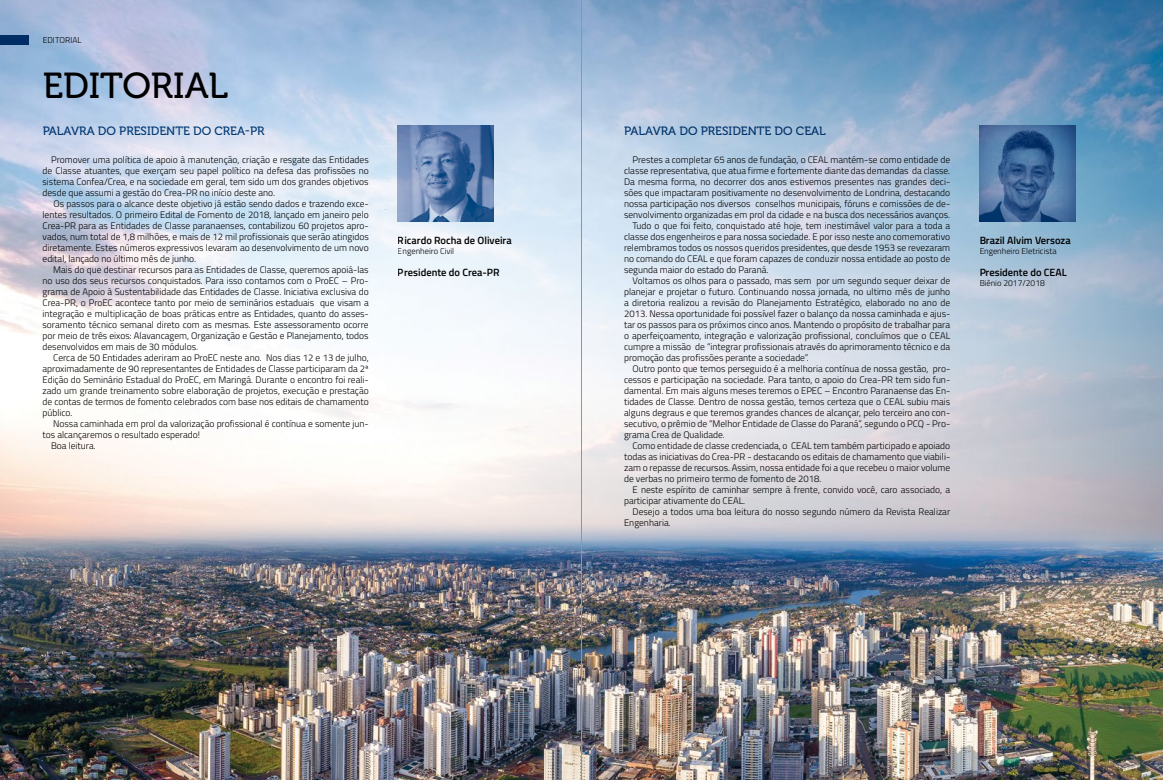
<style>
.page{position:relative;width:1163px;height:780px;background:#fff}
.page>*{position:absolute;margin:0;border:0;box-sizing:border-box;transform-origin:0 0}
.t1{font:36px "Museo 500";color:#000}
.t2{font:12px "Museo 500";color:#00427a}
.t3{font:600 10.5px "Titillium Web";color:#000}
.t4{font:300 9.5px/11px "Titillium Web";color:#000;text-align:justify}
.t5{font:300 8.5px "Titillium Web";color:#000}
</style>
<div class="page">
<img style="left:0;top:0;width:1162px;height:780px">
<div style="left:0;top:35px;width:28px;height:9px;background:#002d65"></div>
<img style="left:979px;top:126px;width:95px;height:95px">
<img style="left:398px;top:126px;width:95px;height:95px">
<hr style="left:581px;top:0;width:1px;height:780px;background:#939598">
<p class="t5" style="left:43px;top:33px;width:41px">EDITORIAL</p>
<h1 class="t1" style="left:43px;top:66px;width:187px">EDITORIAL</h1>
<p class="t2" style="left:43px;top:124px;width:223px">PALAVRA DO PRESIDENTE DO CREA-PR</p>
<p class="t2" style="left:624px;top:124px;width:203px">PALAVRA DO PRESIDENTE DO CEAL</p>
<p class="t4" style="left:632px;top:154px;width:319px">Prestes a completar 65 anos de fundação, o CEAL mantém-se como entidade de</p>
<p class="t4" style="left:624px;top:165px;width:327px">classe representativa, que atua firme e fortemente diante das demandas da classe.</p>
<p class="t4" style="left:624px;top:176px;width:327px">Da mesma forma, no decorrer dos anos estivemos presentes nas grandes deci-</p>
<p class="t4" style="left:624px;top:187px;width:327px">sões que impactaram positivamente no desenvolvimento de Londrina, destacando</p>
<p class="t4" style="left:624px;top:198px;width:328px">nossa participação nos diversos conselhos municipais, fóruns e comissões de de-</p>
<p class="t4" style="left:624px;top:209px;width:327px">senvolvimento organizadas em prol da cidade e na busca dos necessários avanços.</p>
<p class="t4" style="left:632px;top:220px;width:319px">Tudo o que foi feito, conquistado até hoje, tem inestimável valor para a toda a</p>
<p class="t4" style="left:624px;top:231px;width:327px">classe dos engenheiros e para nossa sociedade. E por isso neste ano comemorativo</p>
<p class="t4" style="left:624px;top:242px;width:327px">relembramos todos os nossos queridos presidentes, que desde 1953 se revezaram</p>
<p class="t4" style="left:624px;top:253px;width:327px">no comando do CEAL e que foram capazes de conduzir nossa entidade ao posto de</p>
<p class="t4" style="left:624px;top:264px;width:146px">segunda maior do estado do Paraná.</p>
<p class="t4" style="left:632px;top:275px;width:319px">Voltamos os olhos para o passado, mas sem por um segundo sequer deixar de</p>
<p class="t4" style="left:624px;top:286px;width:327px">planejar e projetar o futuro. Continuando nossa jornada, no ultimo mês de junho</p>
<p class="t4" style="left:624px;top:297px;width:327px">a diretoria realizou a revisão do Planejamento Estratégico, elaborado no ano de</p>
<p class="t4" style="left:624px;top:308px;width:327px">2013. Nessa oportunidade foi possível fazer o balanço da nossa caminhada e ajus-</p>
<p class="t4" style="left:624px;top:319px;width:327px">tar os passos para os próximos cinco anos. Mantendo o propósito de trabalhar para</p>
<p class="t4" style="left:624px;top:330px;width:327px">o aperfeiçoamento, integração e valorização profissional, concluímos que o CEAL</p>
<p class="t4" style="left:624px;top:341px;width:328px">cumpre a missão de “integrar profissionais através do aprimoramento técnico e da</p>
<p class="t4" style="left:624px;top:352px;width:186px">promoção das profissões perante a sociedade”.</p>
<p class="t4" style="left:632px;top:363px;width:319px">Outro ponto que temos perseguido é a melhoria contínua de nossa gestão, pro-</p>
<p class="t4" style="left:624px;top:374px;width:328px">cessos e participação na sociedade. Para tanto, o apoio do Crea-PR tem sido fun-</p>
<p class="t4" style="left:624px;top:385px;width:328px">damental. Em mais alguns meses teremos o EPEC – Encontro Paranaense das En-</p>
<p class="t4" style="left:624px;top:396px;width:328px">tidades de Classe. Dentro de nossa gestão, temos certeza que o CEAL subiu mais</p>
<p class="t4" style="left:624px;top:407px;width:327px">alguns degraus e que teremos grandes chances de alcançar, pelo terceiro ano con-</p>
<p class="t4" style="left:624px;top:418px;width:327px">secutivo, o prêmio de “Melhor Entidade de Classe do Paraná”, segundo o PCQ - Pro-</p>
<p class="t4" style="left:624px;top:429px;width:102px">grama Crea de Qualidade.</p>
<p class="t4" style="left:632px;top:440px;width:319px">Como entidade de classe credenciada, o CEAL tem também participado e apoiado</p>
<p class="t4" style="left:624px;top:451px;width:327px">todas as iniciativas do Crea-PR - destacando os editais de chamamento que viabili-</p>
<p class="t4" style="left:624px;top:462px;width:328px">zam o repasse de recursos. Assim, nossa entidade foi a que recebeu o maior volume</p>
<p class="t4" style="left:624px;top:473px;width:199px">de verbas no primeiro termo de fomento de 2018.</p>
<p class="t4" style="left:632px;top:484px;width:319px">E neste espírito de caminhar sempre à frente, convido você, caro associado, a</p>
<p class="t4" style="left:624px;top:495px;width:123px">participar ativamente do CEAL.</p>
<p class="t4" style="left:632px;top:506px;width:319px">Desejo a todos uma boa leitura do nosso segundo número da Revista Realizar</p>
<p class="t4" style="left:624px;top:517px;width:48px">Engenharia.</p>
<p class="t4" style="left:43px;top:154px;width:327px;text-indent:9px">Promover uma política de apoio à manutenção, criação e resgate das Entidades de Classe atuantes, que exerçam seu papel político na defesa das profissões no sistema Confea/Crea, e na sociedade em geral, tem sido um dos grandes objetivos desde que assumi a gestão do Crea-PR no início deste ano.</p>
<p class="t4" style="left:43px;top:198px;width:328px;text-indent:11px">Os passos para o alcance deste objetivo já estão sendo dados e trazendo exce&shy;lentes resultados. O primeiro Edital de Fomento de 2018, lançado em janeiro pelo Crea-PR para as Entidades de Classe paranaenses, contabilizou 60 projetos apro&shy;vados, num total de 1,8 milhões, e mais de 12 mil profissionais que serão atingidos diretamente. Estes números expressivos levaram ao desenvolvimento de um novo edital, lançado no último mês de junho.</p>
<p class="t4" style="left:43px;top:264px;width:327px;text-indent:11px">Mais do que destinar recursos para as Entidades de Classe, queremos apoiá-las no uso dos seus recursos conquistados. Para isso contamos com o ProEC – Pro&shy;grama de Apoio à Sustentabilidade das Entidades de Classe. Iniciativa exclusiva do Crea-PR, o ProEC acontece tanto por meio de seminários estaduais que visam a integração e multiplicação de boas práticas entre as Entidades, quanto do asses&shy;soramento técnico semanal direto com as mesmas. Este assessoramento ocorre por meio de três eixos: Alavancagem, Organização e Gestão e Planejamento, todos desenvolvidos em mais de 30 módulos.</p>
<p class="t4" style="left:43px;top:352px;width:328px;text-indent:11px">Cerca de 50 Entidades aderiram ao ProEC neste ano. Nos dias 12 e 13 de julho, aproximadamente de 90 representantes de Entidades de Classe participaram da 2ª Edição do Seminário Estadual do ProEC, em Maringá. Durante o encontro foi reali&shy;zado um grande treinamento sobre elaboração de projetos, execução e prestação de contas de termos de fomento celebrados com base nos editais de chamamento público.</p>
<p class="t4" style="left:53px;top:418px;width:317px">Nossa caminhada em prol da valorização profissional é contínua e somente jun-</p>
<p class="t4" style="left:43px;top:429px;width:159px">tos alcançaremos o resultado esperado!</p>
<p class="t4" style="left:51px;top:440px;width:46px">Boa leitura.</p>
<p class="t3" style="left:398px;top:232px;width:115px">Ricardo Rocha de Oliveira</p>
<p class="t5" style="left:398px;top:245px;width:58px">Engenheiro Civil</p>
<p class="t3" style="left:398px;top:264px;width:103px">Presidente do Crea-PR</p>
<p class="t3" style="left:979px;top:232px;width:93px">Brazil Alvim Versoza</p>
<p class="t5" style="left:979px;top:245px;width:79px">Engenheiro Eletricista</p>
<p class="t3" style="left:979px;top:264px;width:89px">Presidente do CEAL</p>
<p class="t5" style="left:979px;top:277px;width:67px">Biênio 2017/2018</p>
</div>
